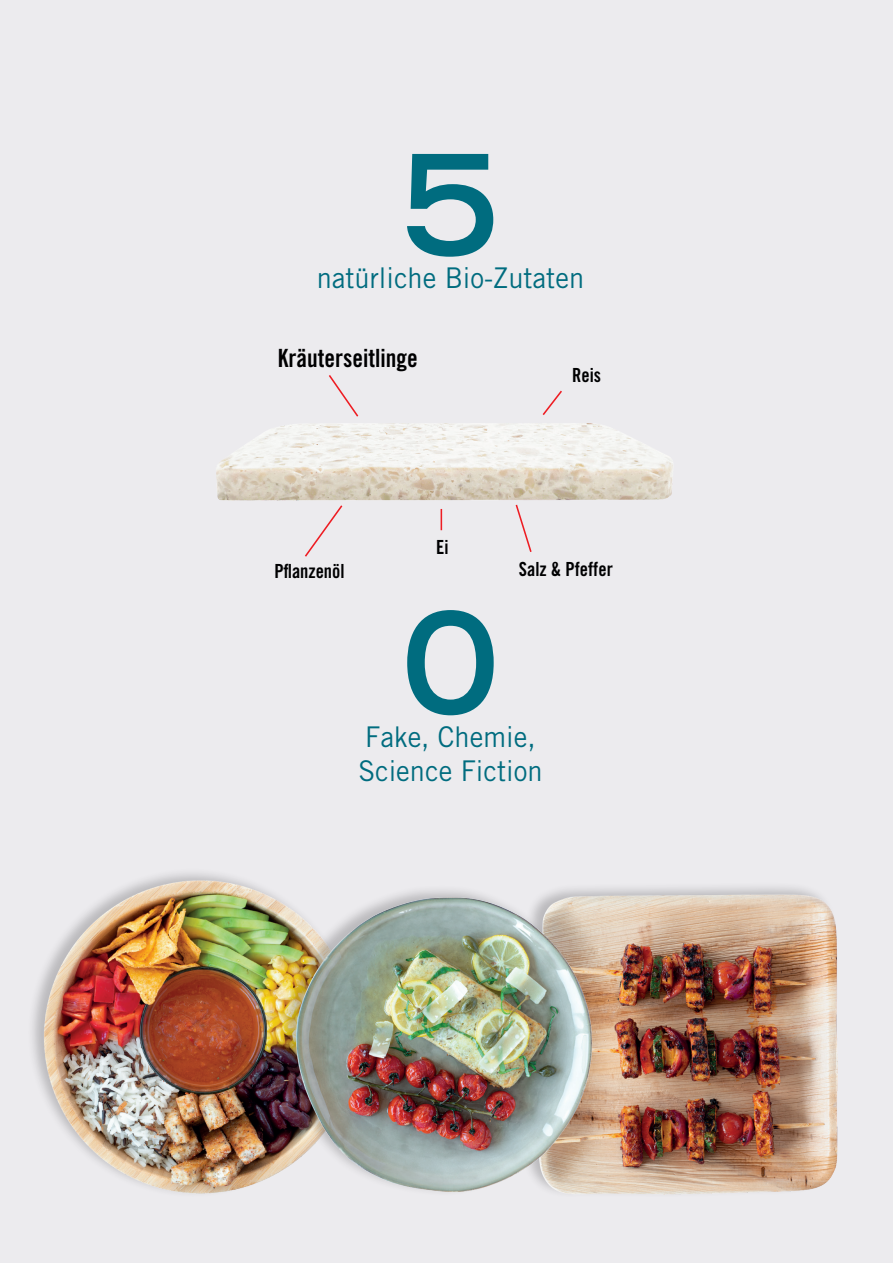
<style>
.page{position:relative;width:893px;height:1263px;background:#ecebee}
.page>*{position:absolute;margin:0;border:0;box-sizing:border-box;transform-origin:0 0}
.t1{font:700 expanded 137.85px "Trade Gothic LT Std";color:#006c7f;scale:.96 1}
.t2{font:28.5px "Trade Gothic LT Std";color:#006c7f;scale:.96 1}
.t3{font:25.05px "Trade Gothic LT Std Bd Cn 20";color:#000001;scale:.96 1}
.t4{font:19.5px "Trade Gothic LT Std Bd Cn 20";color:#000001;scale:.96 1}
</style>
<div class="page">
<img style="left:216px;top:375px;width:457px;height:182px">
<img style="left:32px;top:873px;width:234px;height:321px">
<img style="left:687px;top:887px;width:151px;height:307px">
<div style="left:266px;top:876px;width:420px;height:320px;background:#141315;opacity:.23"></div>
<img style="left:275px;top:882px;width:412px;height:314px">
<p class="t1" style="left:403px;top:115px;width:101px">5</p>
<p class="t2" style="left:317px;top:261px;width:280px">natürliche Bio-Zutaten</p>
<p class="t3" style="left:278px;top:343px;width:147px">Kräuterseitlinge</p>
<p class="t4" style="left:572px;top:363px;width:32px">Reis</p>
<p class="t4" style="left:274px;top:559px;width:75px">Pflanzenöl</p>
<p class="t4" style="left:436px;top:535px;width:14px">Ei</p>
<p class="t1" style="left:403px;top:573px;width:101px">0</p>
<p class="t4" style="left:519px;top:557px;width:99px">Salz &amp; Pfeffer</p>
<p class="t2" style="left:365px;top:720px;width:179px">Fake, Chemie,</p>
<p class="t2" style="left:358px;top:754px;width:193px">Science Fiction</p>
</div>
